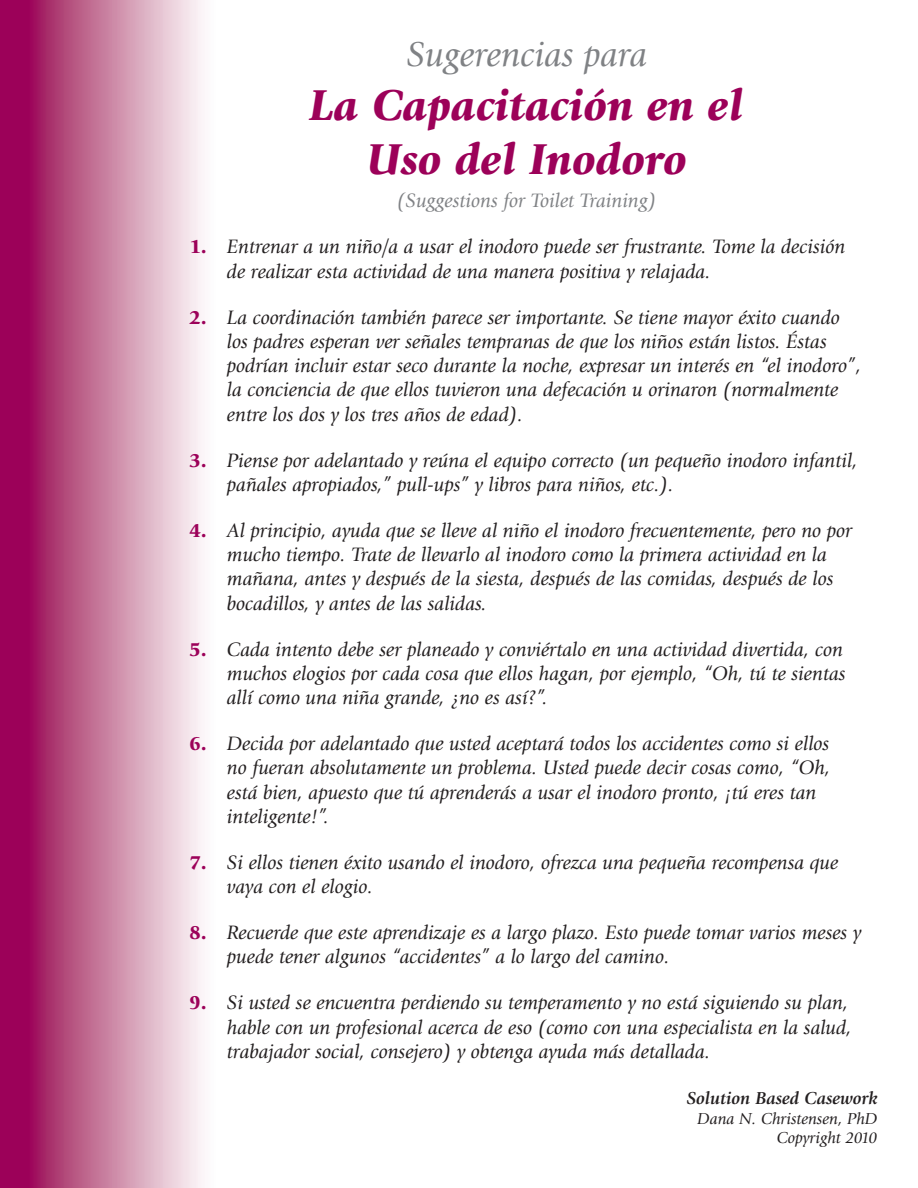
<style>
.page{position:relative;width:918px;height:1188px;background:#fff}
.page>*{position:absolute;margin:0;border:0;box-sizing:border-box;transform-origin:0 0}
.List1{font:italic 900 45px "Giovanni Std";color:#9c0159}
.List1-2{font:italic 36px "Giovanni Std";color:#808285}
.List1-3{font:italic 20.25px/24.3px "Giovanni Std";color:#231f20}
.List1-4{font:italic 20.25px "Giovanni Std";color:#808285}
.List1-5{font:italic 700 18px "Giovanni Std";color:#231f20}
.List1-6{font:italic 16.5px "Giovanni Std";color:#231f20}
.s1{font-weight:900;font-style:normal;color:#9c0159}
</style>
<div class="page">
<svg style="left:0;top:0;width:202px;height:1188px;background:#c6759d"></svg>
<p class="List1-2" style="left:406px;top:35px;width:242px">Sugerencias para</p>
<p class="List1" style="left:310px;top:80px;width:436px">La Capacitación en el</p>
<p class="List1" style="left:367px;top:134px;width:322px">Uso del Inodoro</p>
<p class="List1-4" style="left:397px;top:190px;width:261px">(Suggestions for Toilet Training)</p>
<p class="List1-3" style="left:227px;top:235px;width:620px;text-indent:-38px"><span class="s1">1.</span> Entrenar a un niño/a a usar el inodoro puede ser frustrante. Tome la decisión de realizar esta actividad de una manera positiva y relajada.</p>
<p class="List1-3" style="left:227px;top:305px;width:636px;text-indent:-38px"><span class="s1">2.</span> La coordinación también parece ser importante. Se tiene mayor éxito cuando los padres esperan ver señales tempranas de que los niños están listos. Éstas podrían incluir estar seco durante la noche, expresar un interés en “el inodoro”, la conciencia de que ellos tuvieron una defecación u orinaron (normalmente entre los dos y los tres años de edad).</p>
<p class="List1-3" style="left:227px;top:448px;width:633px;text-indent:-38px"><span class="s1">3.</span> Piense por adelantado y reúna el equipo correcto (un pequeño inodoro infantil, pañales apropiados,” pull-ups” y libros para niños, etc.).</p>
<p class="List1-3" style="left:227px;top:518px;width:627px;text-indent:-38px"><span class="s1">4.</span> Al principio, ayuda que se lleve al niño el inodoro frecuentemente, pero no por mucho tiempo. Trate de llevarlo al inodoro como la primera actividad en la mañana, antes y después de la siesta, después de las comidas, después de los bocadillos, y antes de las salidas.</p>
<p class="List1-3" style="left:227px;top:637px;width:620px;text-indent:-38px"><span class="s1">5.</span> Cada intento debe ser planeado y conviértalo en una actividad divertida, con muchos elogios por cada cosa que ellos hagan, por ejemplo, “Oh, tú te sientas allí como una niña grande, ¿no es así?”.</p>
<p class="List1-3" style="left:227px;top:732px;width:605px;text-indent:-38px"><span class="s1">6.</span> Decida por adelantado que usted aceptará todos los accidentes como si ellos no fueran absolutamente un problema. Usted puede decir cosas como, “Oh, está bien, apuesto que tú aprenderás a usar el inodoro pronto, ¡tú eres tan inteligente!”.</p>
<p class="List1-3" style="left:227px;top:850px;width:613px;text-indent:-38px"><span class="s1">7.</span> Si ellos tienen éxito usando el inodoro, ofrezca una pequeña recompensa que vaya con el elogio.</p>
<p class="List1-3" style="left:227px;top:921px;width:636px;text-indent:-38px"><span class="s1">8.</span> Recuerde que este aprendizaje es a largo plazo. Esto puede tomar varios meses y puede tener algunos “accidentes” a lo largo del camino.</p>
<p class="List1-3" style="left:227px;top:991px;width:626px;text-indent:-38px"><span class="s1">9.</span> Si usted se encuentra perdiendo su temperamento y no está siguiendo su plan, hable con un profesional acerca de eso (como con una especialista en la salud, trabajador social, consejero) y obtenga ayuda más detallada.</p>
<p class="List1-5" style="left:687px;top:1088px;width:192px">Solution Based Casework</p>
<p class="List1-6" style="left:697px;top:1109px;width:182px">Dana N. Christensen, PhD</p>
<p class="List1-6" style="left:777px;top:1129px;width:102px">Copyright 2010</p>
</div>
